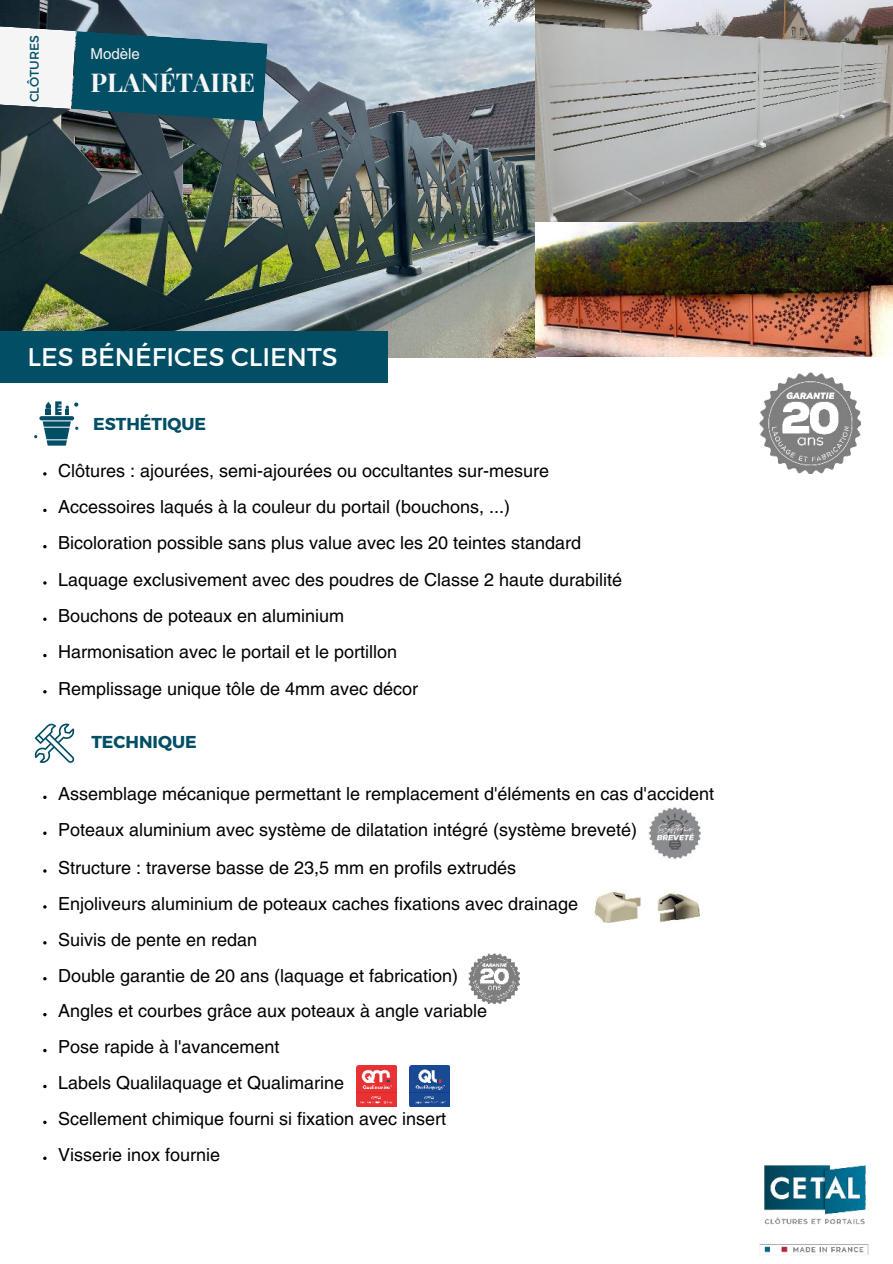
<style>
.page{position:relative;width:893px;height:1264px;background:#fff}
.page>*{position:absolute;margin:0;border:0;box-sizing:border-box;transform-origin:0 0}
.t1{font:700 25.95px "Playfair Display";color:#f5f5f5}
.t2{font:25.5px "Montserrat";color:#fff}
.t3{font:18px/36.3px "Helvetica LT Pro";color:#000}
.t4{font:700 17.25px "Montserrat";color:#014e65}
.t5{font:15px "Helvetica LT Pro";color:#f5f5f5}
.t6{font:12.45px "Montserrat";color:#014e65}
</style>
<div class="page">
<img style="left:0;top:0;width:535px;height:357px">
<div style="left:0;top:331px;width:388px;height:51px;background:#014e65"></div>
<img style="left:468px;top:953px;width:51px;height:50px">
<svg style="left:35px;top:723px;width:39px;height:40px"></svg>
<svg style="left:39px;top:416px;width:35px;height:4px"></svg>
<svg style="left:46px;top:401px;width:32px;height:14px"></svg>
<svg style="left:43px;top:421px;width:35px;height:24px"></svg>
<img style="left:356px;top:1065px;width:41px;height:41px">
<img style="left:409px;top:1065px;width:41px;height:41px">
<svg style="left:43px;top:1084px;width:4px;height:4px"></svg>
<svg style="left:0;top:22px;width:267px;height:100px"></svg>
<img style="left:759px;top:373px;width:101px;height:101px">
<img style="left:759px;top:1244px;width:110px;height:11px">
<img style="left:764px;top:1165px;width:102px;height:60px">
<svg style="left:43px;top:654px;width:4px;height:3px"></svg>
<svg style="left:43px;top:581px;width:4px;height:3px"></svg>
<svg style="left:43px;top:508px;width:4px;height:4px"></svg>
<svg style="left:43px;top:545px;width:4px;height:3px"></svg>
<svg style="left:43px;top:472px;width:4px;height:3px"></svg>
<svg style="left:43px;top:617px;width:4px;height:4px"></svg>
<svg style="left:43px;top:977px;width:4px;height:3px"></svg>
<svg style="left:43px;top:795px;width:4px;height:4px"></svg>
<svg style="left:43px;top:869px;width:4px;height:3px"></svg>
<svg style="left:43px;top:831px;width:4px;height:4px"></svg>
<svg style="left:43px;top:1048px;width:4px;height:4px"></svg>
<svg style="left:43px;top:941px;width:4px;height:3px"></svg>
<svg style="left:43px;top:905px;width:4px;height:3px"></svg>
<svg style="left:43px;top:1013px;width:4px;height:3px"></svg>
<svg style="left:43px;top:1120px;width:4px;height:4px"></svg>
<img style="left:648px;top:806px;width:52px;height:53px">
<img style="left:594px;top:891px;width:105px;height:31px">
<img style="left:535px;top:0;width:357px;height:223px">
<img style="left:535px;top:223px;width:357px;height:133px">
<svg style="left:43px;top:690px;width:4px;height:3px"></svg>
<p class="t6" style="left:27px;top:102px;width:69px;rotate:-90deg">CLÔTURES</p>
<p class="t5" style="left:91px;top:45px;width:51px">Modèle</p>
<h1 class="t1" style="left:91px;top:62px;width:166px">PLANÉTAIRE</h1>
<h2 class="t2" style="left:27px;top:342px;width:312px">LES BÉNÉFICES CLIENTS</h2>
<p class="t4" style="left:93px;top:413px;width:115px">ESTHÉTIQUE</p>
<p class="t3" style="left:58px;top:452px;width:492px">Clôtures : ajourées, semi-ajourées ou occultantes sur-mesure</p>
<p class="t3" style="left:58px;top:488px;width:524px">Accessoires laqués à la couleur du portail (bouchons, ...)<br>Bicoloration possible sans plus value avec les 20 teintes standard</p>
<p class="t3" style="left:58px;top:561px;width:565px">Laquage exclusivement avec des poudres de Classe 2 haute durabilité</p>
<p class="t3" style="left:58px;top:597px;width:287px">Bouchons de poteaux en aluminium</p>
<p class="t3" style="left:58px;top:634px;width:340px">Harmonisation avec le portail et le portillon</p>
<p class="t3" style="left:58px;top:670px;width:361px">Remplissage unique tôle de 4mm avec décor</p>
<p class="t4" style="left:91px;top:731px;width:107px">TECHNIQUE</p>
<p class="t3" style="left:58px;top:775px;width:657px">Assemblage mécanique permettant le remplacement d'éléments en cas d'accident</p>
<p class="t3" style="left:58px;top:811px;width:580px">Poteaux aluminium avec système de dilatation intégré (système breveté)</p>
<p class="t3" style="left:58px;top:849px;width:459px">Structure : traverse basse de 23,5 mm en profils extrudés</p>
<p class="t3" style="left:58px;top:885px;width:521px">Enjoliveurs aluminium de poteaux caches fixations avec drainage</p>
<p class="t3" style="left:58px;top:921px;width:200px">Suivis de pente en redan</p>
<p class="t3" style="left:58px;top:957px;width:401px">Double garantie de 20 ans (laquage et fabrication)</p>
<p class="t3" style="left:58px;top:992px;width:430px">Angles et courbes grâce aux poteaux à angle variable</p>
<p class="t3" style="left:58px;top:1028px;width:223px">Pose rapide à l'avancement</p>
<p class="t3" style="left:58px;top:1064px;width:287px">Labels Qualilaquage et Qualimarine</p>
<p class="t3" style="left:58px;top:1100px;width:389px">Scellement chimique fourni si fixation avec insert</p>
<p class="t3" style="left:58px;top:1136px;width:163px">Visserie inox fournie</p>
</div>
